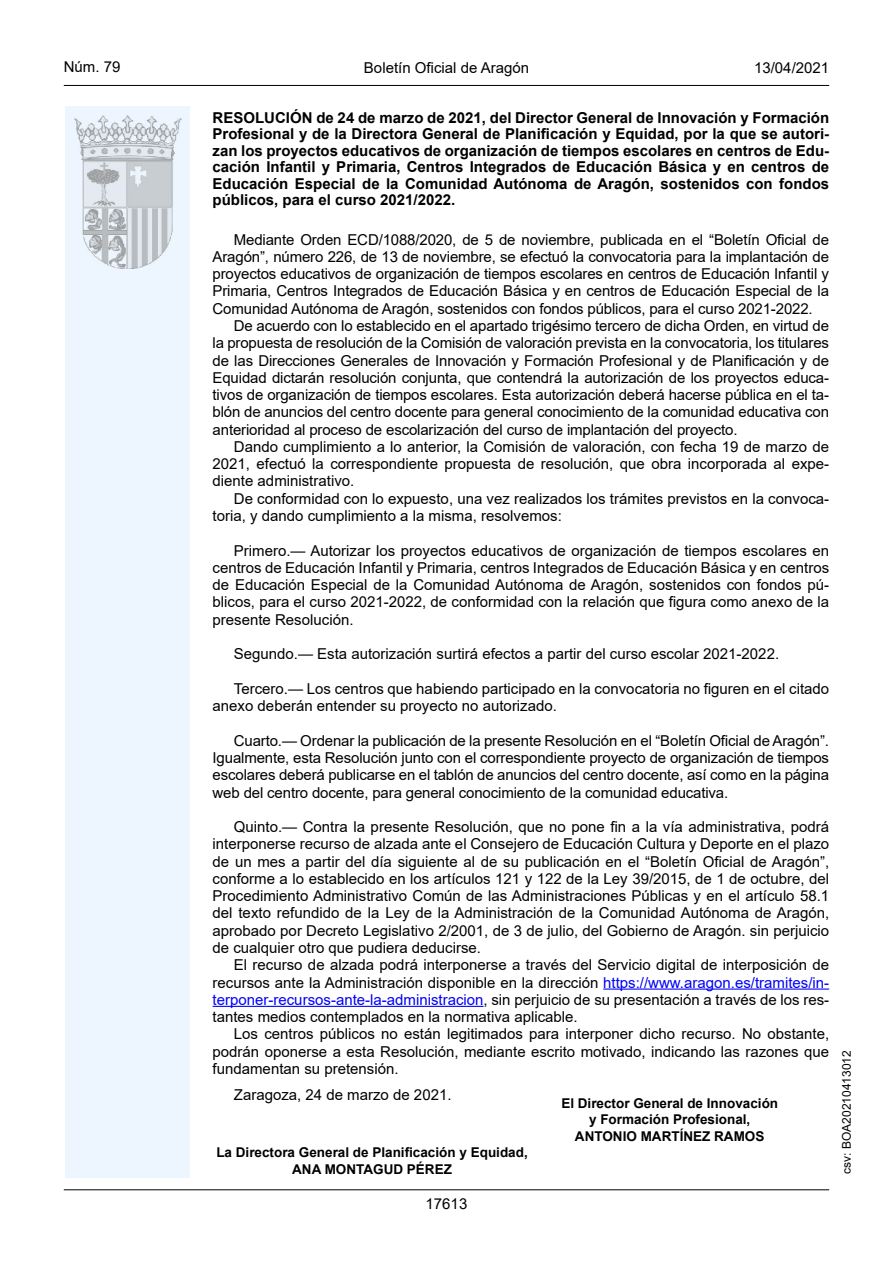
<style>
.page{position:relative;width:893px;height:1263px;background:#fff}
.page>*{position:absolute;margin:0;border:0;box-sizing:border-box;transform-origin:0 0}
.inicio_de_parrafo{font:15px/17.2px "Arial";color:#000;text-align:justify}
.Titulo_text{font:700 15px/16.5px "Arial";color:#000;text-align:justify}
.t1{font:15px "Arial MT2";color:#000}
.firma_izq{font:700 13.5px "Arial";color:#000}
.firma_der{font:13.5px "Arial Bold MT2";color:#000}
.firma_der-2{font:700 13.5px "Arial";color:#000}
.t2{font:12px "Arial MT2";color:#000}
.s1{font-family:"Arial Bold MT2";font-weight:400}
.s2{color:#0000fa}
</style>
<div class="page">
<div style="left:65px;top:106px;width:125px;height:1072px;background:#edf6fe"></div>
<img style="left:75px;top:115px;width:106px;height:153px">
<hr style="left:64px;top:85px;width:765px;height:1px;background:#000">
<hr style="left:64px;top:1189px;width:765px;height:1px;background:#000">
<hr style="left:603px;top:988px;width:226px;height:2px;background:#0000fa">
<hr style="left:213px;top:1006px;width:271px;height:1px;background:#0000fa">
<p class="t1" style="left:64px;top:57px;width:58px">Núm. 79</p>
<p class="inicio_de_parrafo" style="left:364px;top:59px;width:167px">Boletín Oficial de Aragón</p>
<p class="t1" style="left:754px;top:57px;width:77px">13/04/2021</p>
<p class="Titulo_text" style="left:213px;top:110px;width:618px"><span class="s1">RESOLUCIÓN de 24 de marzo de 2021, del Director General de Innovación y Formación </span>Profesional y de la Directora General de Planificación y Equidad, por la que se autori&shy;zan los proyectos educativos de organización de tiempos escolares en centros de Edu&shy;cación Infantil y Primaria, Centros Integrados de Educación Básica y en centros de Educación Especial de la Comunidad Autónoma de Aragón, sostenidos con fondos públicos, para el curso 2021/2022.</p>
<p class="inicio_de_parrafo" style="left:213px;top:231px;width:618px;text-indent:21px">Mediante Orden ECD/1088/2020, de 5 de noviembre, publicada en el “Boletín Oficial de Aragón”, número 226, de 13 de noviembre, se efectuó la convocatoria para la implantación de proyectos educativos de organización de tiempos escolares en centros de Educación Infantil y Primaria, Centros Integrados de Educación Básica y en centros de Educación Especial de la Comunidad Autónoma de Aragón, sostenidos con fondos públicos, para el curso 2021-2022.</p>
<p class="inicio_de_parrafo" style="left:213px;top:317px;width:618px;text-indent:21px">De acuerdo con lo establecido en el apartado trigésimo tercero de dicha Orden, en virtud de la propuesta de resolución de la Comisión de valoración prevista en la convocatoria, los titulares de las Direcciones Generales de Innovación y Formación Profesional y de Planificación y de Equidad dictarán resolución conjunta, que contendrá la autorización de los proyectos educa&shy;tivos de organización de tiempos escolares. Esta autorización deberá hacerse pública en el ta&shy;blón de anuncios del centro docente para general conocimiento de la comunidad educativa con anterioridad al proceso de escolarización del curso de implantación del proyecto.</p>
<p class="inicio_de_parrafo" style="left:213px;top:438px;width:618px;text-indent:21px">Dando cumplimiento a lo anterior, la Comisión de valoración, con fecha 19 de marzo de 2021, efectuó la correspondiente propuesta de resolución, que obra incorporada al expe&shy;diente administrativo.</p>
<p class="inicio_de_parrafo" style="left:213px;top:490px;width:618px;text-indent:21px">De conformidad con lo expuesto, una vez realizados los trámites previstos en la convoca&shy;toria, y dando cumplimiento a la misma, resolvemos:</p>
<p class="inicio_de_parrafo" style="left:213px;top:542px;width:618px;text-indent:21px">Primero.— Autorizar los proyectos educativos de organización de tiempos escolares en centros de Educación Infantil y Primaria, centros Integrados de Educación Básica y en centros de Educación Especial de la Comunidad Autónoma de Aragón, sostenidos con fondos pú&shy;blicos, para el curso 2021-2022, de conformidad con la relación que figura como anexo de la presente Resolución.</p>
<p class="inicio_de_parrafo" style="left:234px;top:645px;width:547px">Segundo.— Esta autorización surtirá efectos a partir del curso escolar 2021-2022.</p>
<p class="inicio_de_parrafo" style="left:213px;top:680px;width:618px;text-indent:21px">Tercero.— Los centros que habiendo participado en la convocatoria no figuren en el citado anexo deberán entender su proyecto no autorizado.</p>
<p class="inicio_de_parrafo" style="left:213px;top:732px;width:618px;text-indent:21px">Cuarto.— Ordenar la publicación de la presente Resolución en el “Boletín Oficial de Aragón”.<br>Igualmente, esta Resolución junto con el correspondiente proyecto de organización de tiempos escolares deberá publicarse en el tablón de anuncios del centro docente, así como en la página web del centro docente, para general conocimiento de la comunidad educativa.</p>
<p class="inicio_de_parrafo" style="left:213px;top:818px;width:618px;text-indent:21px">Quinto.— Contra la presente Resolución, que no pone fin a la vía administrativa, podrá interponerse recurso de alzada ante el Consejero de Educación Cultura y Deporte en el plazo de un mes a partir del día siguiente al de su publicación en el “Boletín Oficial de Aragón”, conforme a lo establecido en los artículos 121 y 122 de la Ley 39/2015, de 1 de octubre, del Procedimiento Administrativo Común de las Administraciones Públicas y en el artículo 58.1 del texto refundido de la Ley de la Administración de la Comunidad Autónoma de Aragón, aprobado por Decreto Legislativo 2/2001, de 3 de julio, del Gobierno de Aragón. sin perjuicio de cualquier otro que pudiera deducirse.</p>
<p class="inicio_de_parrafo" style="left:213px;top:956px;width:618px;text-indent:21px">El recurso de alzada podrá interponerse a través del Servicio digital de interposición de recursos ante la Administración disponible en la dirección <span class="s2">https://www.aragon.es/tramites/in&shy;terponer-recursos-ante-la-administracion</span>, sin perjuicio de su presentación a través de los res&shy;tantes medios contemplados en la normativa aplicable.</p>
<p class="inicio_de_parrafo" style="left:213px;top:1025px;width:618px;text-indent:21px">Los centros públicos no están legitimados para interponer dicho recurso. No obstante, podrán oponerse a esta Resolución, mediante escrito motivado, indicando las razones que fundamentan su pretensión.</p>
<p class="inicio_de_parrafo" style="left:234px;top:1086px;width:219px">Zaragoza, 24 de marzo de 2021.</p>
<p class="firma_der" style="left:561px;top:1093px;width:218px">El Director General de Innovación</p>
<p class="firma_der" style="left:589px;top:1110px;width:163px">y Formación Profesional,</p>
<p class="firma_der-2" style="left:575px;top:1126px;width:191px">ANTONIO MARTÍNEZ RAMOS</p>
<p class="firma_izq" style="left:216px;top:1143px;width:313px">La Directora General de Planificación y Equidad,</p>
<p class="firma_izq" style="left:292px;top:1159px;width:161px">ANA MONTAGUD PÉREZ</p>
<p class="t1" style="left:426px;top:1193px;width:43px">17613</p>
<p class="t2" style="left:838px;top:1174px;width:125px;rotate:-90deg">csv: BOA20210413012</p>
</div>
